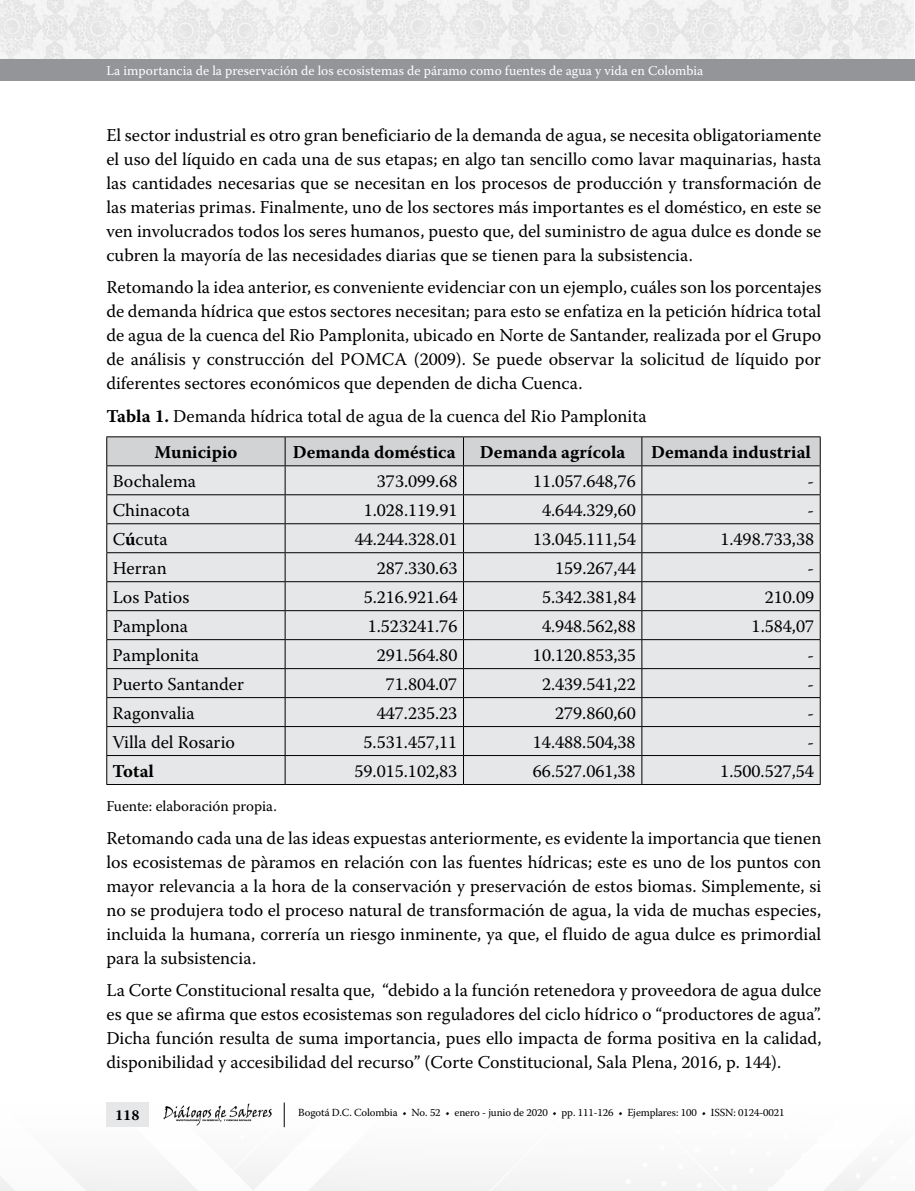
<style>
.page{position:relative;width:915px;height:1191px;background:#fff}
.page>*{position:absolute;margin:0;border:0;box-sizing:border-box;transform-origin:0 0}
.t1{font:18px/24px "Warnock Pro";color:#000;text-align:justify}
.t2{font:700 18px "Warnock Pro";color:#000}
.t3{font:15px "Warnock Pro";color:#000}
.t4{font:700 15px "Warnock Pro";color:#000}
.t5{font:13.5px "Warnock Pro";color:#fff}
.t6{font:10.8px "Warnock Pro";letter-spacing:-.01em;color:#000}
.s1{font-weight:700}
</style>
<div class="page">
<img style="left:0;top:0;width:913px;height:60px">
<div style="left:0;top:60px;width:914px;height:21px;background:#939598"></div>
<div style="left:106px;top:1102px;width:43px;height:24px;background:#e6e7e8"></div>
<img style="left:163px;top:1103px;width:109px;height:23px">
<svg style="left:284px;top:1102px;width:1px;height:25px"></svg>
<hr style="left:106px;top:436px;width:179px;height:1px;background:#000">
<hr style="left:285px;top:436px;width:178px;height:1px;background:#000">
<hr style="left:463px;top:436px;width:178px;height:1px;background:#000">
<hr style="left:641px;top:436px;width:179px;height:1px;background:#000">
<svg style="left:106px;top:437px;width:714px;height:347px;background:#dbdcdd"></svg>
<hr style="left:106px;top:784px;width:179px;height:1px;background:#000">
<hr style="left:285px;top:784px;width:178px;height:1px;background:#000">
<hr style="left:463px;top:784px;width:178px;height:1px;background:#000">
<hr style="left:641px;top:784px;width:179px;height:1px;background:#000">
<p class="t5" style="left:106px;top:62px;width:598px">La importancia de la preservación de los ecosistemas de páramo como fuentes de agua y vida en Colombia</p>
<p class="t1" style="left:106px;top:123px;width:716px">El sector industrial es otro gran beneficiario de la demanda de agua, se necesita obligatoriamente el uso del líquido en cada una de sus etapas; en algo tan sencillo como lavar maquinarias, hasta las cantidades necesarias que se necesitan en los procesos de producción y transformación de las materias primas. Finalmente, uno de los sectores más importantes es el doméstico, en este se ven involucrados todos los seres humanos, puesto que, del suministro de agua dulce es donde se cubren la mayoría de las necesidades diarias que se tienen para la subsistencia.</p>
<p class="t1" style="left:106px;top:275px;width:716px">Retomando la idea anterior, es conveniente evidenciar con un ejemplo, cuáles son los porcentajes de demanda hídrica que estos sectores necesitan; para esto se enfatiza en la petición hídrica total de agua de la cuenca del Rio Pamplonita, ubicado en Norte de Santander, realizada por el Grupo de análisis y construcción del POMCA (2009). Se puede observar la solicitud de líquido por diferentes sectores económicos que dependen de dicha Cuenca.</p>
<p class="t1" style="left:154px;top:398px;width:493px;line-height:36px;text-indent:-48px"><span class="s1">Tabla 1.</span> Demanda hídrica total de agua de la cuenca del Rio Pamplonita<br><span class="s1">Municipio</span></p>
<p class="t2" style="left:293px;top:441px;width:164px">Demanda doméstica</p>
<p class="t2" style="left:480px;top:441px;width:147px">Demanda agrícola</p>
<p class="t2" style="left:651px;top:441px;width:161px">Demanda industrial</p>
<p class="t1" style="left:113px;top:469px;width:85px">Bochalema</p>
<p class="t1" style="left:377px;top:469px;width:82px">373.099.68</p>
<p class="t1" style="left:533px;top:469px;width:104px">11.057.648,76</p>
<p class="t1" style="left:807px;top:469px;width:8px">-</p>
<p class="t1" style="left:113px;top:497px;width:79px">Chinacota</p>
<p class="t1" style="left:363px;top:497px;width:95px">1.028.119.91</p>
<p class="t1" style="left:542px;top:497px;width:95px">4.644.329,60</p>
<p class="t1" style="left:807px;top:497px;width:8px">-</p>
<p class="t1" style="left:113px;top:526px;width:57px">C<span class="s1">ú</span>cuta</p>
<p class="t1" style="left:354px;top:526px;width:104px">44.244.328.01</p>
<p class="t1" style="left:533px;top:526px;width:104px">13.045.111,54</p>
<p class="t1" style="left:720px;top:526px;width:95px">1.498.733,38</p>
<p class="t1" style="left:113px;top:555px;width:56px">Herran</p>
<p class="t1" style="left:377px;top:555px;width:82px">287.330.63</p>
<p class="t1" style="left:555px;top:555px;width:82px">159.267,44</p>
<p class="t1" style="left:807px;top:555px;width:8px">-</p>
<p class="t1" style="left:113px;top:584px;width:78px">Los Patios</p>
<p class="t1" style="left:363px;top:584px;width:95px">5.216.921.64</p>
<p class="t1" style="left:542px;top:584px;width:95px">5.342.381,84</p>
<p class="t1" style="left:764px;top:584px;width:51px">210.09</p>
<p class="t1" style="left:113px;top:613px;width:77px">Pamplona</p>
<p class="t1" style="left:367px;top:613px;width:91px">1.523241.76</p>
<p class="t1" style="left:542px;top:613px;width:95px">4.948.562,88</p>
<p class="t1" style="left:751px;top:613px;width:64px">1.584,07</p>
<p class="t1" style="left:113px;top:642px;width:88px">Pamplonita</p>
<p class="t1" style="left:376px;top:642px;width:82px">291.564.80</p>
<p class="t1" style="left:533px;top:642px;width:104px">10.120.853,35</p>
<p class="t1" style="left:807px;top:642px;width:8px">-</p>
<p class="t1" style="left:113px;top:671px;width:133px">Puerto Santander</p>
<p class="t1" style="left:385px;top:671px;width:73px">71.804.07</p>
<p class="t1" style="left:542px;top:671px;width:95px">2.439.541,22</p>
<p class="t1" style="left:807px;top:671px;width:8px">-</p>
<p class="t1" style="left:113px;top:700px;width:83px">Ragonvalia</p>
<p class="t1" style="left:376px;top:700px;width:82px">447.235.23</p>
<p class="t1" style="left:555px;top:700px;width:82px">279.860,60</p>
<p class="t1" style="left:807px;top:700px;width:8px">-</p>
<p class="t1" style="left:113px;top:729px;width:124px">Villa del Rosario</p>
<p class="t1" style="left:363px;top:729px;width:95px">5.531.457,11</p>
<p class="t1" style="left:532px;top:729px;width:104px">14.488.504,38</p>
<p class="t1" style="left:807px;top:729px;width:8px">-</p>
<p class="t2" style="left:112px;top:760px;width:43px">Total</p>
<p class="t1" style="left:354px;top:758px;width:104px">59.015.102,83</p>
<p class="t1" style="left:532px;top:758px;width:104px">66.527.061,38</p>
<p class="t1" style="left:720px;top:758px;width:95px">1.500.527,54</p>
<p class="t3" style="left:106px;top:797px;width:172px">Fuente: elaboración propia.</p>
<p class="t1" style="left:106px;top:825px;width:716px">Retomando cada una de las ideas expuestas anteriormente, es evidente la importancia que tienen los ecosistemas de pàramos en relación con las fuentes hídricas; este es uno de los puntos con mayor relevancia a la hora de la conservación y preservación de estos biomas. Simplemente, si no se produjera todo el proceso natural de transformación de agua, la vida de muchas especies, incluida la humana, correría un riesgo inminente, ya que, el fluido de agua dulce es primordial para la subsistencia.</p>
<p class="t1" style="left:106px;top:978px;width:716px">La Corte Constitucional resalta que, “debido a la función retenedora y proveedora de agua dulce es que se afirma que estos ecosistemas son reguladores del ciclo hídrico o “productores de agua”.<br>Dicha función resulta de suma importancia, pues ello impacta de forma positiva en la calidad, disponibilidad y accesibilidad del recurso” (Corte Constitucional, Sala Plena, 2016, p. 144).</p>
<p class="t4" style="left:115px;top:1106px;width:26px">118</p>
<p class="t6" style="left:298px;top:1106px;width:487px">Bogotá D.C. Colombia • No. 52 • enero - junio de 2020 • pp. 111-126 • Ejemplares: 100 • ISSN: 0124-0021</p>
</div>
